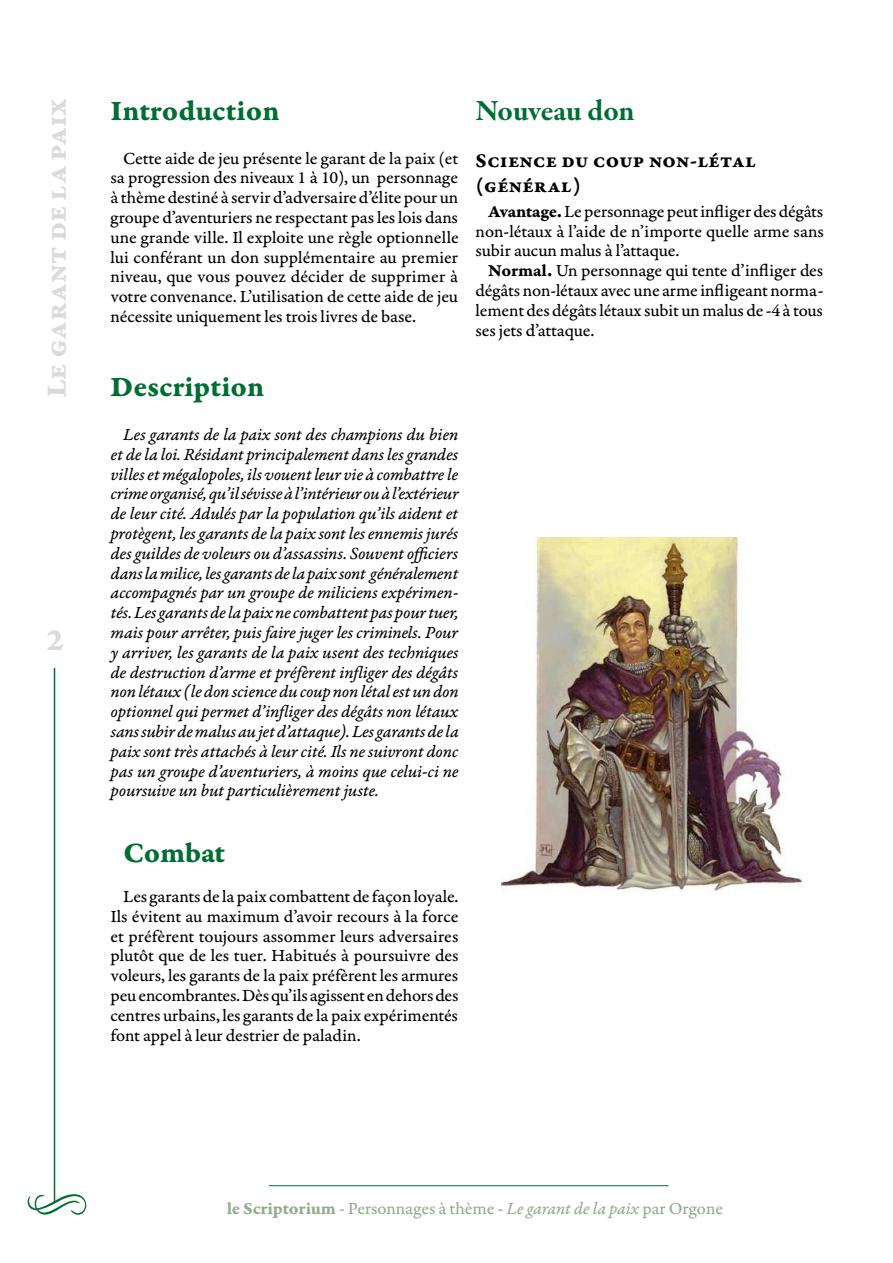
<style>
.page{position:relative;width:893px;height:1263px;background:#fff}
.page>*{position:absolute;margin:0;border:0;box-sizing:border-box;transform-origin:0 0}
.t1{font:30px "Garamond Premr Pro Bd Capt";letter-spacing:-.01em;color:#006e33}
.t2{font:30px "Garamond Premr Pro Bd Capt";letter-spacing:-.01em;color:#d9dadb}
.t3{font:700 30px "Garamond Premr Pro";letter-spacing:-.005em;color:#006e33}
.t4{font:21px/25.2px "Garamond Premr Pro Bd Capt";color:#000}
.t5{font:18px/19.8px "Garamond Premr Pro Capt";letter-spacing:-.005em;color:#000;text-align:justify}
.t6{font:18px/19.8px "Garamond Premr Pro It Capt";letter-spacing:-.01em;color:#000;text-align:justify}
.t7{font:18px "Garamond Premr Pro Capt";letter-spacing:-.005em;color:#91ad8b}
.s1{font-family:"Garamond Premr Pro Bd Capt"}
.s2{font-family:"Garamond Premr Pro It Capt"}
</style>
<div class="page">
<hr style="left:54px;top:668px;width:1px;height:535px;background:#006e33">
<svg style="left:28px;top:1194px;width:58px;height:21px"></svg>
<hr style="left:269px;top:1185px;width:399px;height:1px;background:#006e33">
<img style="left:502px;top:538px;width:299px;height:354px">
<h1 class="t2" style="left:39px;top:397px;width:301px;rotate:-90deg">Le garant de la paix</h1>
<h1 class="t1" style="left:111px;top:92px;width:171px">Introduction</h1>
<p class="t5" style="left:111px;top:149px;width:350px;text-indent:13px">Cette aide de jeu présente le garant de la paix (et sa progression des niveaux 1 à 10), un personnage à thème destiné à servir d’adversaire d’élite pour un groupe d’aventuriers ne respectant pas les lois dans une grande ville. Il exploite une règle optionnelle lui conférant un don supplémentaire au premier niveau, que vous pouvez décider de supprimer à votre convenance. L’utilisation de cette aide de jeu nécessite uniquement les trois livres de base.</p>
<h1 class="t1" style="left:111px;top:369px;width:155px">Description</h1>
<p class="t6" style="left:111px;top:425px;width:350px;text-indent:13px">Les garants de la paix sont des champions du bien et de la loi. Résidant principalement dans les grandes villes et mégalopoles, ils vouent leur vie à combattre le crime organisé, qu’il sévisse à l’intérieur ou à l’extérieur de leur cité. Adulés par la population qu’ils aident et protègent, les garants de la paix sont les ennemis jurés des guildes de voleurs ou d’assassins. Souvent officiers dans la milice, les garants de la paix sont généralement accompagnés par un groupe de miliciens expérimen&shy;tés. Les garants de la paix ne combattent pas pour tuer, mais pour arrêter, puis faire juger les criminels. Pour y arriver, les garants de la paix usent des techniques de destruction d’arme et préfèrent infliger des dégâts non létaux (le don science du coup non létal est un don optionnel qui permet d’infliger des dégâts non létaux sans subir de malus au jet d’attaque). Les garants de la paix sont très attachés à leur cité. Ils ne suivront donc pas un groupe d’aventuriers, à moins que celui-ci ne poursuive un but particulièrement juste.</p>
<h1 class="t3" style="left:476px;top:92px;width:161px">Nouveau don</h1>
<p class="t4" style="left:476px;top:149px;width:282px">Science du coup non-létal (général)</p>
<p class="t5" style="left:476px;top:202px;width:350px;text-indent:13px"><span class="s1">Avantage.</span> Le personnage peut infliger des dégâts non-létaux à l’aide de n’importe quelle arme sans subir aucun malus à l’attaque.</p>
<p class="t5" style="left:476px;top:261px;width:349px;text-indent:13px"><span class="s1">Normal.</span> Un personnage qui tente d’infliger des dégâts non-létaux avec une arme infligeant norma&shy;lement des dégâts létaux subit un malus de -4 à tous ses jets d’attaque.</p>
<h1 class="t1" style="left:123px;top:835px;width:103px">Combat</h1>
<p class="t5" style="left:111px;top:887px;width:350px;text-indent:13px">Les garants de la paix combattent de façon loyale.<br>Ils évitent au maximum d’avoir recours à la force et préfèrent toujours assommer leurs adversaires plutôt que de les tuer. Habitués à poursuivre des voleurs, les garants de la paix préfèrent les armures peu encombrantes. Dès qu’ils agissent en dehors des centres urbains, les garants de la paix expérimentés font appel à leur destrier de paladin.</p>
<p class="t7" style="left:227px;top:1197px;width:498px"><span class="s1">le Scriptorium</span> - Personnages à thème - <span class="s2">Le garant de la paix</span> par Orgone</p>
</div>
